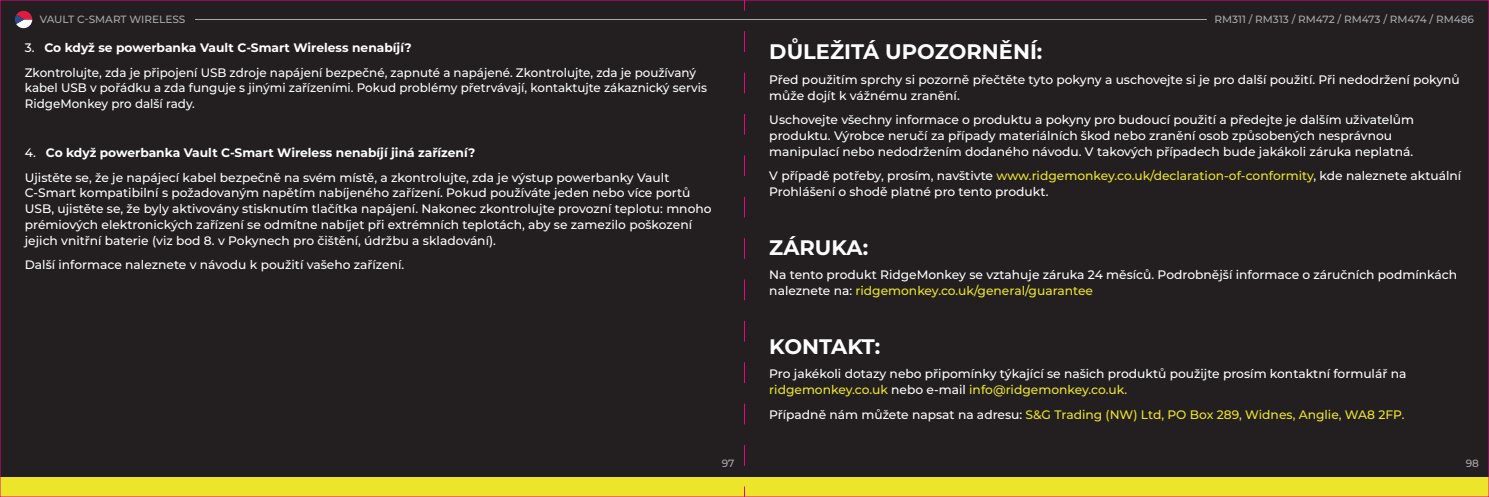
<style>
.page{position:relative;width:1489px;height:497px;background:#fff}
.page>*{position:absolute;margin:0;border:0;box-sizing:border-box;transform-origin:0 0}
.t1{font:700 21px "Montserrat";color:#fff}
.t2{font:500 12.25px/15.8px "Montserrat";color:#fff}
.t3{font:500 12.25px "Montserrat";color:#ede52a}
.t4{font:500 10.5px "Montserrat";color:#a8a9ad}
.s1{font-weight:700}
.s2{color:#ede52a}
.s3{color:#fff}
</style>
<div class="page">
<div style="left:0;top:0;width:1488px;height:496px;background:#231f20"></div>
<div style="left:0;top:476px;width:1488px;height:20px;background:#ede52a"></div>
<svg style="left:15px;top:11px;width:17px;height:17px"></svg>
<hr style="left:195px;top:19px;width:1011px;height:1px;background:#a8a9ad">
<svg style="left:744px;top:31px;width:1px;height:434px"></svg>
<p class="t4" style="left:40px;top:12px;width:147px">VAULT C-SMART WIRELESS</p>
<p class="t4" style="left:1214px;top:12px;width:261px">RM311 / RM313 / RM472 / RM473 / RM474 / RM486</p>
<p class="t2" style="left:25px;top:35px;width:672px;line-height:24.5px">3. <span class="s1">Co když se powerbanka Vault C-Smart Wireless nenabíjí?<br></span>Zkontrolujte, zda je připojení USB zdroje napájení bezpečné, zapnuté a napájené. Zkontrolujte, zda je používaný</p>
<p class="t2" style="left:25px;top:79px;width:683px">kabel USB v pořádku a zda funguje s jinými zařízeními. Pokud problémy přetrvávají, kontaktujte zákaznický servis<br>RidgeMonkey pro další rady.</p>
<p class="t2" style="left:25px;top:140px;width:646px;line-height:24.5px">4. <span class="s1">Co když powerbanka Vault C-Smart Wireless nenabíjí jiná zařízení?<br></span>Ujistěte se, že je napájecí kabel bezpečně na svém místě, a zkontrolujte, zda je výstup powerbanky Vault</p>
<p class="t2" style="left:25px;top:184px;width:688px">C-Smart kompatibilní s požadovaným napětím nabíjeného zařízení. Pokud používáte jeden nebo více portů USB, ujistěte se, že byly aktivovány stisknutím tlačítka napájení. Nakonec zkontrolujte provozní teplotu: mnoho prémiových elektronických zařízení se odmítne nabíjet při extrémních teplotách, aby se zamezilo poškození jejich vnitřní baterie (viz bod 8. v Pokynech pro čištění, údržbu a skladování).</p>
<p class="t2" style="left:25px;top:256px;width:381px">Další informace naleznete v návodu k použití vašeho zařízení.</p>
<h1 class="t1" style="left:769px;top:37px;width:274px">DŮLEŽITÁ UPOZORNĚNÍ:</h1>
<p class="t2" style="left:769px;top:71px;width:692px">Před použitím sprchy si pozorně přečtěte tyto pokyny a uschovejte si je pro další použití. Při nedodržení pokynů může dojít k vážnému zranění.</p>
<p class="t2" style="left:769px;top:111px;width:646px">Uschovejte všechny informace o produktu a pokyny pro budoucí použití a předejte je dalším uživatelům produktu. Výrobce neručí za případy materiálních škod nebo zranění osob způsobených nesprávnou manipulací nebo nedodržením dodaného návodu. V takových případech bude jakákoli záruka neplatná.</p>
<p class="t2" style="left:769px;top:167px;width:693px">V případě potřeby, prosím, navštivte <span class="s2">www.ridgemonkey.co.uk/declaration-of-conformity</span>, kde naleznete aktuální<br>Prohlášení o shodě platné pro tento produkt.</p>
<h1 class="t1" style="left:769px;top:232px;width:100px">ZÁRUKA:</h1>
<p class="t2" style="left:769px;top:266px;width:689px">Na tento produkt RidgeMonkey se vztahuje záruka 24 měsíců. Podrobnější informace o záručních podmínkách naleznete na: <span class="s2">ridgemonkey.co.uk/general/guarantee</span></p>
<h1 class="t1" style="left:769px;top:330px;width:112px">KONTAKT:</h1>
<p class="t2" style="left:769px;top:365px;width:638px">Pro jakékoli dotazy nebo připomínky týkající se našich produktů použijte prosím kontaktní formulář na <span class="s2">ridgemonkey.co.uk</span> nebo e-mail <span class="s2">info@ridgemonkey.co.uk.</span></p>
<p class="t3" style="left:769px;top:405px;width:636px"><span class="s3">Případně nám můžete napsat na adresu:</span> S&amp;G Trading (NW) Ltd, PO Box 289, Widnes, Anglie, WA8 2FP.</p>
<p class="t4" style="left:721px;top:455px;width:14px">97</p>
<p class="t4" style="left:1465px;top:455px;width:15px">98</p>
</div>
